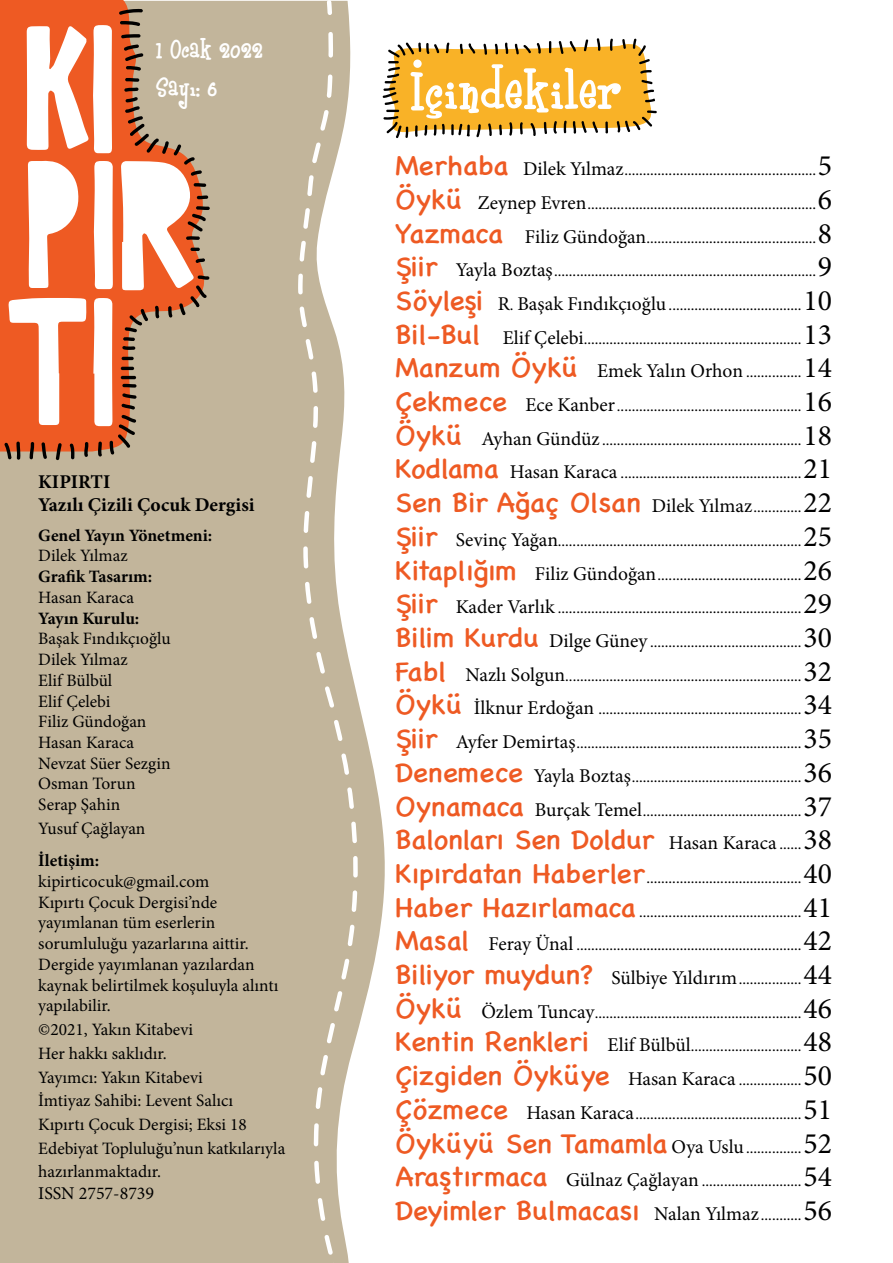
<style>
.page{position:relative;width:893px;height:1263px;background:#fff}
.page>*{position:absolute;margin:0;border:0;box-sizing:border-box;transform-origin:0 0}
.t1{font:64.2px "Boyz R Gross";color:#fff;scale:1.13 1}
.t2{font:31.65px/38px "Boyz R Gross";color:#fff}
.t3{font:28.35px "Chalkboard SE";color:#ee5a23}
.t4{font:700 19.5px/23.7px "Minion Pro";color:#000}
.t5{font:18px "Minion Pro";color:#000}
.t6{font:17.4px/20.7px "Minion Pro";color:#000}
.t7{font:700 17.4px "Minion Pro";color:#000}
.t8{font:16.2px/33.8px "Minion Pro";color:#000;text-align:justify}
.s1{font-family:"Chalkboard SE";font-size:28.35px;color:#ee5a23}
.s2{font-size:19.5px}
.s3{font-size:29.7px}
.s4{font-family:"Minion Pro";font-size:19.5px;color:#000}
.s5{font-family:"Minion Pro";font-size:16.2px;color:#000}
.s6{font-family:"Minion Pro";font-size:29.7px;color:#000}
</style>
<div class="page">
<svg style="left:0;top:1px;width:385px;height:1262px;background:#c8bca5"></svg>
<svg style="left:352px;top:717px;width:10px;height:240px;background:#cabea8"></svg>
<svg style="left:296px;top:0;width:56px;height:1263px"></svg>
<svg style="left:383px;top:38px;width:274px;height:100px"></svg>
<svg style="left:0;top:0;width:206px;height:451px;background:#e37243"></svg>
<svg style="left:119px;top:9px;width:24px;height:6px"></svg>
<svg style="left:4px;top:21px;width:206px;height:439px"></svg>
<div style="left:413px;top:60px;width:9px;height:8px;background:#fff;border-radius:50%"></div>
<h2 class="t2" style="left:156px;top:33px;width:109px">1 Ocak 2022<br>Sayı: 6</h2>
<p class="t4" style="left:38px;top:469px;width:218px">KIPIRTI<br>Yazılı Çizili Çocuk Dergisi</p>
<p class="t7" style="left:38px;top:523px;width:175px">Genel Yayın Yönetmeni:</p>
<p class="t6" style="left:38px;top:546px;width:91px">Dilek Yılmaz</p>
<p class="t7" style="left:38px;top:564px;width:116px">Grafik Tasarım:</p>
<p class="t6" style="left:38px;top:587px;width:97px">Hasan Karaca</p>
<p class="t7" style="left:38px;top:606px;width:103px">Yayın Kurulu:</p>
<p class="t6" style="left:38px;top:628px;width:134px">Başak Fındıkçıoğlu<br>Dilek Yılmaz<br>Elif Bülbül<br>Elif Çelebi<br>Filiz Gündoğan<br>Hasan Karaca<br>Nevzat Süer Sezgin<br>Osman Torun<br>Serap Şahin</p>
<p class="t6" style="left:38px;top:818px;width:109px">Yusuf Çağlayan</p>
<p class="t7" style="left:38px;top:848px;width:62px">İletişim:</p>
<p class="t6" style="left:38px;top:871px;width:242px">kipirticocuk@gmail.com<br>Kıpırtı Çocuk Dergisi’nde yayımlanan tüm eserlerin sorumluluğu yazarlarına aittir.<br>Dergide yayımlanan yazılardan kaynak belirtilmek koşuluyla alıntı yapılabilir.</p>
<p class="t6" style="left:38px;top:1018px;width:249px;line-height:23.7px">©2021, Yakın Kitabevi<br>Her hakkı saklıdır.<br>Yayımcı: Yakın Kitabevi<br>İmtiyaz Sahibi: Levent Salıcı<br>Kıpırtı Çocuk Dergisi; Eksi 18<br>Edebiyat Topluluğu’nun katkılarıyla hazırlanmaktadır.</p>
<p class="t5" style="left:38px;top:1181px;width:117px">ISSN 2757-8739</p>
<h1 class="t1" style="left:410px;top:59px;width:189px">Içindekiler</h1>
<p class="t8" style="left:395px;top:153px;width:438px"><span class="s1">Merhaba</span> <span class="s2">Dilek Yılmaz</span>....................................................<span class="s3">5<br></span><span class="s1">Öykü</span> <span class="s2">Zeynep Evren</span>..............................................................<span class="s3">6<br></span><span class="s1">Yazmaca</span> <span class="s2">Filiz Gündoğan</span>..............................................<span class="s3">8<br></span><span class="s1">Şiir</span> <span class="s2">Yayla Boztaş</span>.......................................................................<span class="s3">9<br></span><span class="s1">Söyleşi</span> <span class="s2">R</span>. <span class="s2">Başak Fındıkçıoğlu</span>....................................<span class="s3">10<br></span><span class="s1">Bil-Bul</span> <span class="s2">Elif Çelebi</span>...........................................................<span class="s3">13<br></span><span class="s1">Manzum Öykü</span> <span class="s2">Emek Yalın Orhon</span> ...............<span class="s3">14<br></span><span class="s1">Çekmece</span> <span class="s2">Ece Kanber</span>..................................................<span class="s3">16<br></span><span class="s1">Öykü</span> <span class="s2">Ayhan Gündüz</span> ......................................................<span class="s3">18<br></span><span class="s1">Kodlama</span> <span class="s2">Hasan Karaca</span> .................................................<span class="s3">21</span></p>
<h3 class="t3" style="left:395px;top:478px;width:438px">Sen Bir Ağaç Olsan <span class="s4">Dilek Yılmaz</span><span class="s5">.............</span><span class="s6">22</span></h3>
<p class="t8" style="left:395px;top:524px;width:438px"><span class="s1">Şiir</span> <span class="s2">Sevinç Yağan</span>..................................................................<span class="s3">25<br></span><span class="s1">Kitaplığım</span> <span class="s2">Filiz Gündoğan</span>.......................................<span class="s3">26<br></span><span class="s1">Şiir</span> <span class="s2">Kader Varlık</span> ..................................................................<span class="s3">29<br></span><span class="s1">Bilim Kurdu</span> <span class="s2">Dilge Güney</span> .........................................<span class="s3">30<br></span><span class="s1">Fabl</span> <span class="s2">Nazlı Solgun</span>................................................................<span class="s3">32<br></span><span class="s1">Öykü</span> <span class="s2">İlknur Erdoğan</span> .......................................................<span class="s3">34<br></span><span class="s1">Şiir</span> <span class="s2">Ayfer Demirtaş</span>.............................................................<span class="s3">35<br></span><span class="s1">Denemece</span> <span class="s2">Yayla Boztaş</span>..............................................<span class="s3">36<br></span><span class="s1">Oynamaca</span> <span class="s2">Burçak Temel</span>...........................................<span class="s3">37</span></p>
<h3 class="t3" style="left:395px;top:815px;width:438px">Balonları Sen Doldur <span class="s4">Hasan Karaca</span> <span class="s5">......</span><span class="s6">38</span></h3>
<p class="t8" style="left:395px;top:861px;width:438px"><span class="s1">Kıpırdatan Haberler</span>..........................................<span class="s3">40<br></span><span class="s1">Haber Hazırlamaca</span> ............................................<span class="s3">41<br></span><span class="s1">Masal</span> <span class="s2">Feray Ünal</span> .............................................................<span class="s3">42<br></span><span class="s1">Biliyor muydun?</span> <span class="s2">Sülbiye Yıldırım</span>.................<span class="s3">44<br></span><span class="s1">Öykü</span> <span class="s2">Özlem Tuncay</span>........................................................<span class="s3">46<br></span><span class="s1">Kentin Renkleri</span> <span class="s2">Elif Bülbül</span>..............................<span class="s3">48<br></span><span class="s1">Çizgiden Öyküye</span> <span class="s2">Hasan Karaca</span> .................<span class="s3">50<br></span><span class="s1">Çözmece</span> <span class="s2">Hasan Karaca</span>.............................................<span class="s3">51</span></p>
<h3 class="t3" style="left:395px;top:1118px;width:438px">Öyküyü Sen Tamamla <span class="s4">Oya Uslu</span><span class="s5">...............</span><span class="s6">52</span></h3>
<p class="t8" style="left:395px;top:1164px;width:438px"><span class="s1">Araştırmaca</span> <span class="s2">Gülnaz Çağlayan</span> ...........................<span class="s3">54</span></p>
<h3 class="t3" style="left:395px;top:1185px;width:438px">Deyimler Bulmacası <span class="s4">Nalan Yılmaz</span><span class="s5">...........</span><span class="s6">56</span></h3>
</div>
